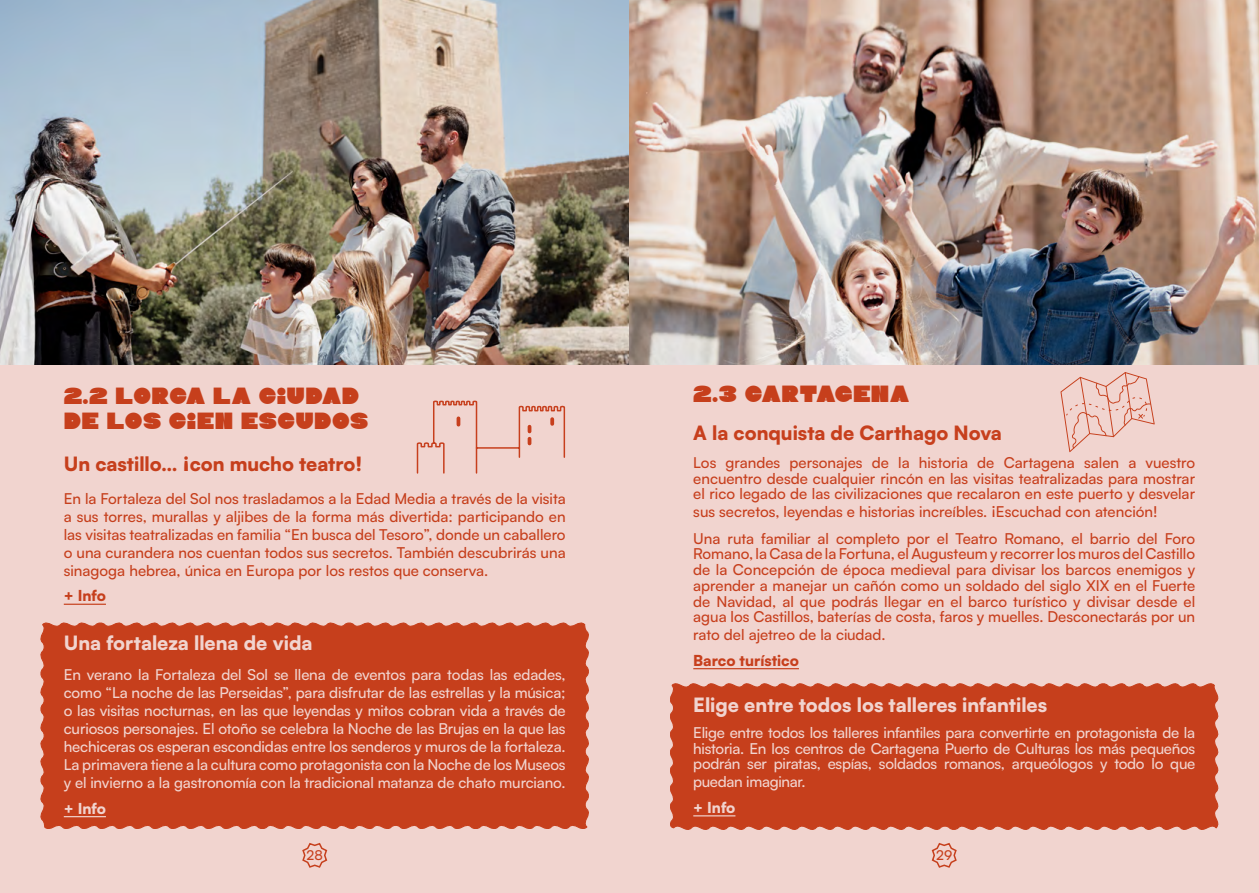
<style>
.page{position:relative;width:1259px;height:893px;background:#f1d4cf}
.page>*{position:absolute;margin:0;border:0;box-sizing:border-box;transform-origin:0 0}
.t1{font:22.5px/25.5px "Dida";letter-spacing:.02em;color:#c63f1c}
.t2{font:900 19.5px "Satoshi";color:#f1d4cf}
.t3{font:900 19.5px "Satoshi";color:#c63f1c}
.t4{font:900 19.5px "Satoshi";color:#c73f1d}
.t5{font:500 15px/18px "Satoshi";letter-spacing:-.02em;color:#f1d4cf;text-align:justify}
.t6{font:500 15px/15.8px "Satoshi";color:#c73f1d;text-align:justify}
.t7{font:500 15px/18px "Satoshi";color:#c63f1c;text-align:justify}
.t8{font:900 15px "Satoshi";color:#c73f1d}
.t9{font:900 15px "Satoshi";color:#f1d4cf}
.t10{font:900 15px "Satoshi";color:#c63f1c}
.t11{font:500 13.5px "Satoshi";color:#c73f1d}
</style>
<div class="page">
<img style="left:0;top:0;width:1259px;height:364px">
<div style="left:40px;top:622px;width:549px;height:207px;background:#c63f1c"></div>
<hr style="left:64px;top:604px;width:42px;height:1px;background:#c63f1c">
<hr style="left:64px;top:816px;width:42px;height:1px;background:#f1d4cf">
<svg style="left:416px;top:400px;width:150px;height:74px"></svg>
<svg style="left:302px;top:843px;width:26px;height:25px"></svg>
<div style="left:670px;top:683px;width:548px;height:146px;background:#c63f1c"></div>
<hr style="left:693px;top:668px;width:106px;height:1px;background:#c73f1d">
<hr style="left:693px;top:815px;width:42px;height:1px;background:#f1d4cf">
<svg style="left:1060px;top:372px;width:94px;height:80px"></svg>
<svg style="left:931px;top:843px;width:26px;height:25px"></svg>
<h1 class="t1" style="left:64px;top:382px;width:306px">2.2 LORCA LA CIUDAD<br>DE LOS CIEN ESCUDOS</h1>
<h2 class="t3" style="left:64px;top:449px;width:300px">Un castillo… ¡con mucho teatro!</h2>
<p class="t7" style="left:64px;top:489px;width:503px">En la Fortaleza del Sol nos trasladamos a la Edad Media a través de la visita a sus torres, murallas y aljibes de la forma más divertida: participando en las visitas teatralizadas en familia “En busca del Tesoro”, donde un caballero o una curandera nos cuentan todos sus secretos. También descubrirás una sinagoga hebrea, única en Europa por los restos que conserva.</p>
<p class="t10" style="left:64px;top:584px;width:44px">+ Info</p>
<h2 class="t2" style="left:64px;top:628px;width:250px">Una fortaleza llena de vida</h2>
<p class="t5" style="left:64px;top:665px;width:503px">En verano la Fortaleza del Sol se llena de eventos para todas las edades, como “La noche de las Perseidas”, para disfrutar de las estrellas y la música; o las visitas nocturnas, en las que leyendas y mitos cobran vida a través de curiosos personajes. El otoño se celebra la Noche de las Brujas en la que las hechiceras os esperan escondidas entre los senderos y muros de la fortaleza.<br>La primavera tiene a la cultura como protagonista con la Noche de los Museos y el invierno a la gastronomía con la tradicional matanza de chato murciano.</p>
<p class="t9" style="left:64px;top:797px;width:44px">+ Info</p>
<p class="t11" style="left:307px;top:846px;width:18px">28</p>
<h1 class="t1" style="left:693px;top:380px;width:218px">2.3 CARTAGENA</h1>
<h2 class="t4" style="left:693px;top:418px;width:310px">A la conquista de Carthago Nova</h2>
<p class="t6" style="left:693px;top:454px;width:503px">Los grandes personajes de la historia de Cartagena salen a vuestro encuentro desde cualquier rincón en las visitas teatralizadas para mostrar el rico legado de las civilizaciones que recalaron en este puerto y desvelar</p>
<p class="t6" style="left:693px;top:498px;width:503px;line-height:26.2px">sus secretos, leyendas e historias increíbles. ¡Escuchad con atención!<br>Una ruta familiar al completo por el Teatro Romano, el barrio del Foro</p>
<p class="t6" style="left:693px;top:545px;width:503px">Romano, la Casa de la Fortuna, el Augusteum y recorrer los muros del Castillo de la Concepción de época medieval para divisar los barcos enemigos y aprender a manejar un cañón como un soldado del siglo XIX en el Fuerte de Navidad, al que podrás llegar en el barco turístico y divisar desde el agua los Castillos, baterías de costa, faros y muelles. Desconectarás por un</p>
<p class="t6" style="left:693px;top:626px;width:194px">rato del ajetreo de la ciudad.</p>
<p class="t8" style="left:693px;top:649px;width:107px">Barco turístico</p>
<h2 class="t2" style="left:693px;top:690px;width:355px">Elige entre todos los talleres infantiles</h2>
<p class="t5" style="left:693px;top:724px;width:503px;line-height:15.8px">Elige entre todos los talleres infantiles para convertirte en protagonista de la historia. En los centros de Cartagena Puerto de Culturas los más pequeños podrán ser piratas, espías, soldados romanos, arqueólogos y todo lo que</p>
<p class="t5" style="left:693px;top:772px;width:114px">puedan imaginar.</p>
<p class="t9" style="left:693px;top:796px;width:44px">+ Info</p>
<p class="t11" style="left:936px;top:846px;width:18px">29</p>
</div>
